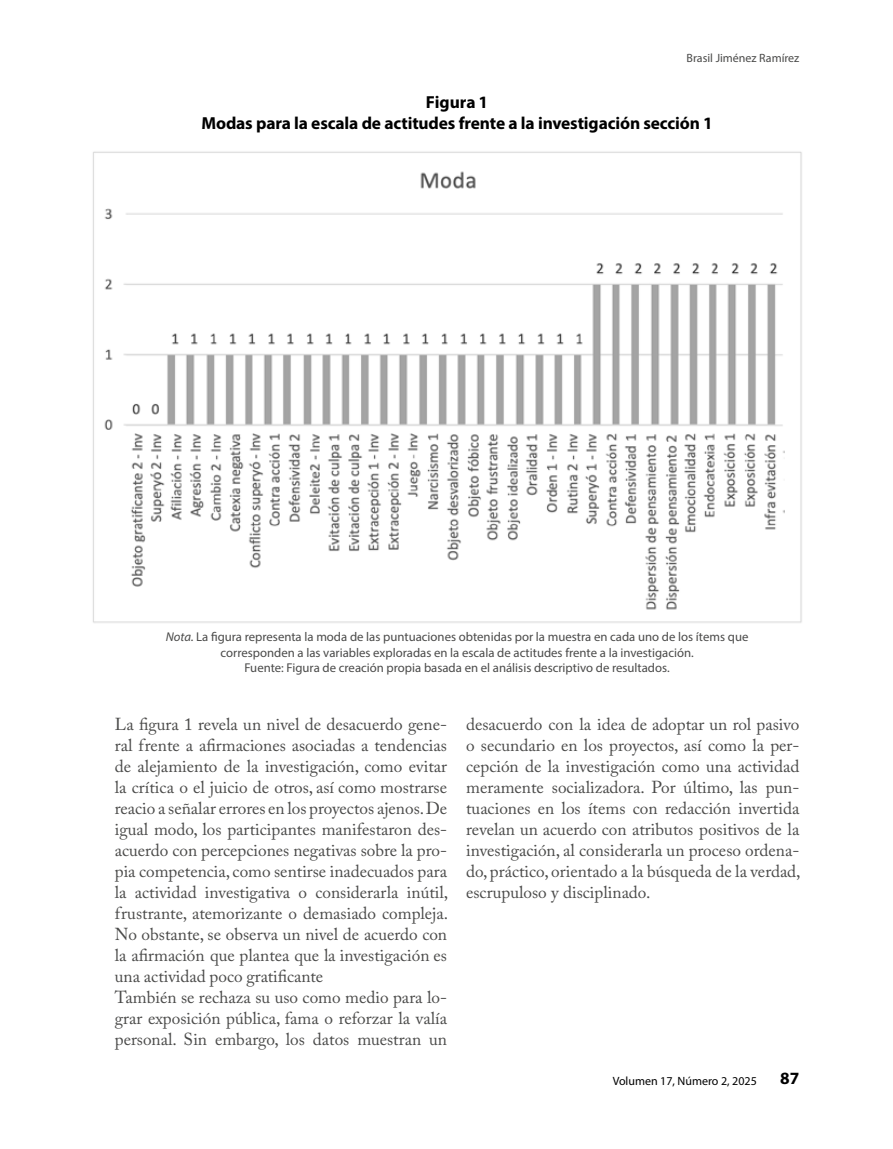
<style>
.page{position:relative;width:893px;height:1149px;background:#fff}
.page>*{position:absolute;margin:0;border:0;box-sizing:border-box;transform-origin:0 0}
.Título_tabla{font:700 17.4px "Myriad Pro";letter-spacing:-.01em;color:#000}
.Texto{font:17.25px/21px "Adobe Caslon Pro";color:#4a4a49;text-align:justify}
.t1{font:700 17.25px "Myriad Pro";color:#000}
.Pie_de_tabla{font:12.75px/15.3px "Myriad Pro";color:#4a4a49;text-align:center}
.t2{font:12px "Myriad Pro";color:#000}
.Autores_as__Interiores_páginas{font:12px "Myriad Pro";color:#4a4a49}
.s1{font-style:italic}
</style>
<div class="page">
<img style="left:93px;top:151px;width:709px;height:472px">
<p class="Autores_as__Interiores_páginas" style="left:687px;top:51px;width:114px">Brasil Jiménez Ramírez</p>
<p class="Título_tabla" style="left:426px;top:91px;width:64px">Figura 1</p>
<p class="Título_tabla" style="left:201px;top:112px;width:513px">Modas para la escala de actitudes frente a la investigación sección 1</p>
<p class="Pie_de_tabla" style="left:166px;top:629px;width:584px"><span class="s1">Nota.</span> La figura representa la moda de las puntuaciones obtenidas por la muestra en cada uno de los ítems que corresponden a las variables exploradas en la escala de actitudes frente a la investigación.</p>
<p class="Pie_de_tabla" style="left:245px;top:659px;width:427px">Fuente: Figura de creación propia basada en el análisis descriptivo de resultados.</p>
<p class="Texto" style="left:115px;top:713px;width:335px">La figura 1 revela un nivel de desacuerdo gene&shy;ral frente a afirmaciones asociadas a tendencias de alejamiento de la investigación, como evitar la crítica o el juicio de otros, así como mostrarse reacio a señalar errores en los proyectos ajenos. De igual modo, los participantes manifestaron des&shy;acuerdo con percepciones negativas sobre la pro&shy;pia competencia, como sentirse inadecuados para la actividad investigativa o considerarla inútil, frustrante, atemorizante o demasiado compleja.<br>No obstante, se observa un nivel de acuerdo con la afirmación que plantea que la investigación es una actividad poco gratificante</p>
<p class="Texto" style="left:115px;top:986px;width:334px">También se rechaza su uso como medio para lo&shy;grar exposición pública, fama o reforzar la valía personal. Sin embargo, los datos muestran un</p>
<p class="Texto" style="left:466px;top:713px;width:336px">desacuerdo con la idea de adoptar un rol pasivo o secundario en los proyectos, así como la per&shy;cepción de la investigación como una actividad meramente socializadora. Por último, las pun&shy;tuaciones en los ítems con redacción invertida revelan un acuerdo con atributos positivos de la investigación, al considerarla un proceso ordena&shy;do, práctico, orientado a la búsqueda de la verdad, escrupuloso y disciplinado.</p>
<p class="t2" style="left:613px;top:1072px;width:146px">Volumen 17, Número 2, 2025</p>
<p class="t1" style="left:780px;top:1066px;width:21px">87</p>
</div>
